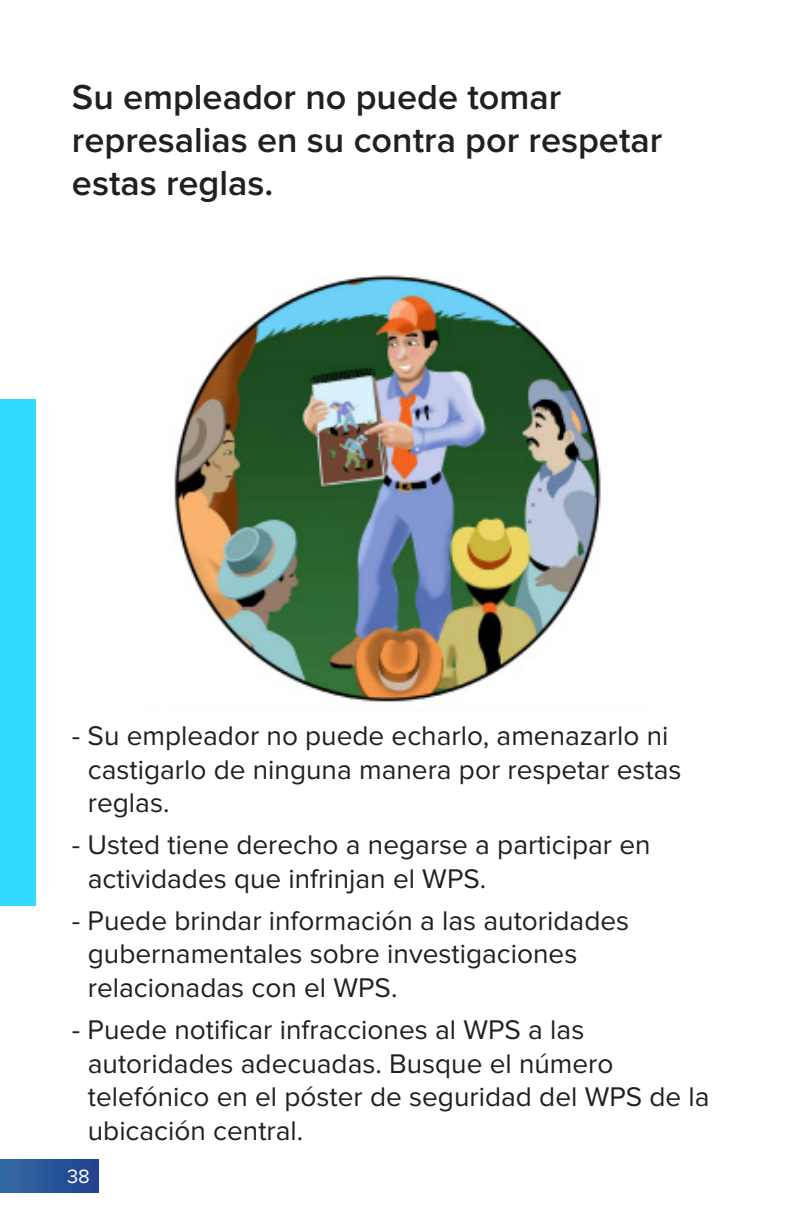
<style>
.page{position:relative;width:792px;height:1224px;background:#fff}
.page>*{position:absolute;margin:0;border:0;box-sizing:border-box;transform-origin:0 0}
.t1{font:600 36px/43.2px "Proxima Nova";color:#231f20}
.t2{font:28px/33.6px "Proxima Nova";color:#231f20}
.t3{font:20px "Proxima Nova";color:#fff}
</style>
<div class="page">
<div style="left:0;top:1160px;width:98px;height:32px;background:linear-gradient(to right,#356ba4,#1f418f)"></div>
<img style="left:174px;top:275px;width:427px;height:427px">
<div style="left:0;top:399px;width:36px;height:507px;background:#30d9fd"></div>
<p class="t1" style="left:72px;top:77px;width:592px">Su empleador no puede tomar represalias en su contra por respetar estas reglas.</p>
<p class="t2" style="left:88px;top:720px;width:595px;text-indent:-16px">- Su empleador no puede echarlo, amenazarlo ni castigarlo de ninguna manera por respetar estas reglas.</p>
<p class="t2" style="left:88px;top:829px;width:564px;text-indent:-16px">- Usted tiene derecho a negarse a participar en actividades que infrinjan el WPS.</p>
<p class="t2" style="left:88px;top:905px;width:543px;text-indent:-16px">- Puede brindar información a las autoridades gubernamentales sobre investigaciones relacionadas con el WPS.</p>
<p class="t2" style="left:88px;top:1014px;width:623px;text-indent:-16px">- Puede notificar infracciones al WPS a las autoridades adecuadas. Busque el número telefónico en el póster de seguridad del WPS de la ubicación central.</p>
<p class="t3" style="left:67px;top:1167px;width:24px">38</p>
</div>
